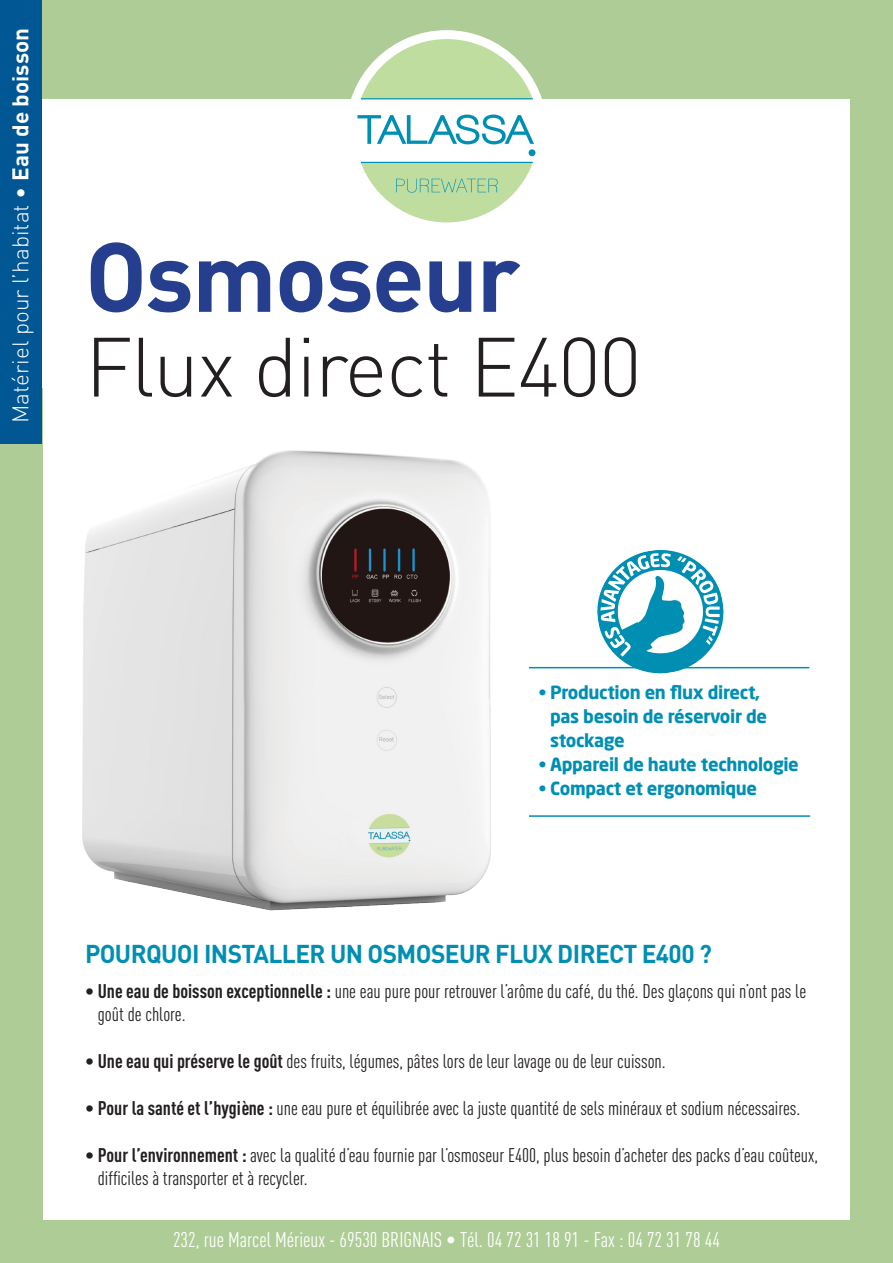
<style>
.page{position:relative;width:893px;height:1263px;background:#fff}
.page>*{position:absolute;margin:0;border:0;box-sizing:border-box;transform-origin:0 0}
.t1{font:700 96.75px "DIN";letter-spacing:-.02em;color:#253f8e}
.t2{font:300 82.65px "DIN";letter-spacing:-.02em;color:#231f20}
.t3{font:700 25.5px "DIN";letter-spacing:-.025em;color:#008fb3;scale:.96 1}
.t4{font:300 22.5px "DIN";color:#fff}
.t5{font:21px "DIN Cond";color:#fff}
.t6{font:19.5px/23.4px "DIN Cond";color:#231f20}
.t7{font:700 18px/24px "Neo Sans Pro";letter-spacing:-.02em;color:#008fb3}
.s1{font-weight:700}
</style>
<div class="page">
<div style="left:0;top:0;width:893px;height:99px;background:#aecc95"></div>
<div style="left:0;top:1220px;width:893px;height:43px;background:#aecc95"></div>
<div style="left:0;top:388px;width:43px;height:875px;background:#aecc95"></div>
<div style="left:850px;top:0;width:43px;height:1263px;background:#aecc95"></div>
<div style="left:0;top:0;width:42px;height:443px;background:#015694"></div>
<div style="left:346px;top:30px;width:201px;height:201px;background:#fff;border-radius:50%"></div>
<svg style="left:357px;top:115px;width:177px;height:29px"></svg>
<div style="left:529px;top:149px;width:6px;height:7px;background:#008fb3;border-radius:50%"></div>
<svg style="left:361px;top:39px;width:172px;height:59px"></svg>
<hr style="left:361px;top:98px;width:172px;height:1px;background:#008fb3">
<svg style="left:361px;top:162px;width:172px;height:60px"></svg>
<hr style="left:529px;top:815px;width:281px;height:2px;background:#008fb3">
<hr style="left:529px;top:667px;width:280px;height:1px;background:#008fb3">
<svg style="left:588px;top:550px;width:144px;height:124px"></svg>
<img style="left:82px;top:450px;width:409px;height:461px">
<p class="t4" style="left:7px;top:423px;width:396px;rotate:-90deg">Matériel pour l’habitat • <span class="s1">Eau de boisson</span></p>
<p class="t1" style="left:85px;top:214px;width:437px">Osmoseur</p>
<p class="t2" style="left:85px;top:316px;width:558px">Flux direct E400</p>
<p class="t7" style="left:550px;top:680px;width:218px;text-indent:-11px">• Production en flux direct, pas besoin de réservoir de stockage</p>
<p class="t7" style="left:539px;top:752px;width:262px">• Appareil de haute technologie</p>
<p class="t7" style="left:539px;top:776px;width:220px">• Compact et ergonomique</p>
<p class="t3" style="left:85px;top:937px;width:654px">POURQUOI INSTALLER UN OSMOSEUR FLUX DIRECT E400 ?</p>
<p class="t6" style="left:98px;top:979px;width:710px;text-indent:-13px">• <span class="s1">Une eau de boisson exceptionnelle :</span> une eau pure pour retrouver l’arôme du café, du thé. Des glaçons qui n’ont pas le goût de chlore.</p>
<p class="t6" style="left:85px;top:1049px;width:582px">• <span class="s1">Une eau qui préserve le goût</span> des fruits, légumes, pâtes lors de leur lavage ou de leur cuisson.</p>
<p class="t6" style="left:85px;top:1096px;width:717px">• <span class="s1">Pour la santé et l’hygiène :</span> une eau pure et équilibrée avec la juste quantité de sels minéraux et sodium nécessaires.</p>
<p class="t6" style="left:98px;top:1143px;width:722px;text-indent:-13px">• <span class="s1">Pour l’environnement :</span> avec la qualité d’eau fournie par l’osmoseur E400, plus besoin d’acheter des packs d’eau coûteux, difficiles à transporter et à recycler.</p>
<p class="t5" style="left:173px;top:1227px;width:548px">232, rue Marcel Mérieux - 69530 BRIGNAIS • Tél. 04 72 31 18 91 - Fax : 04 72 31 78 44</p>
</div>
